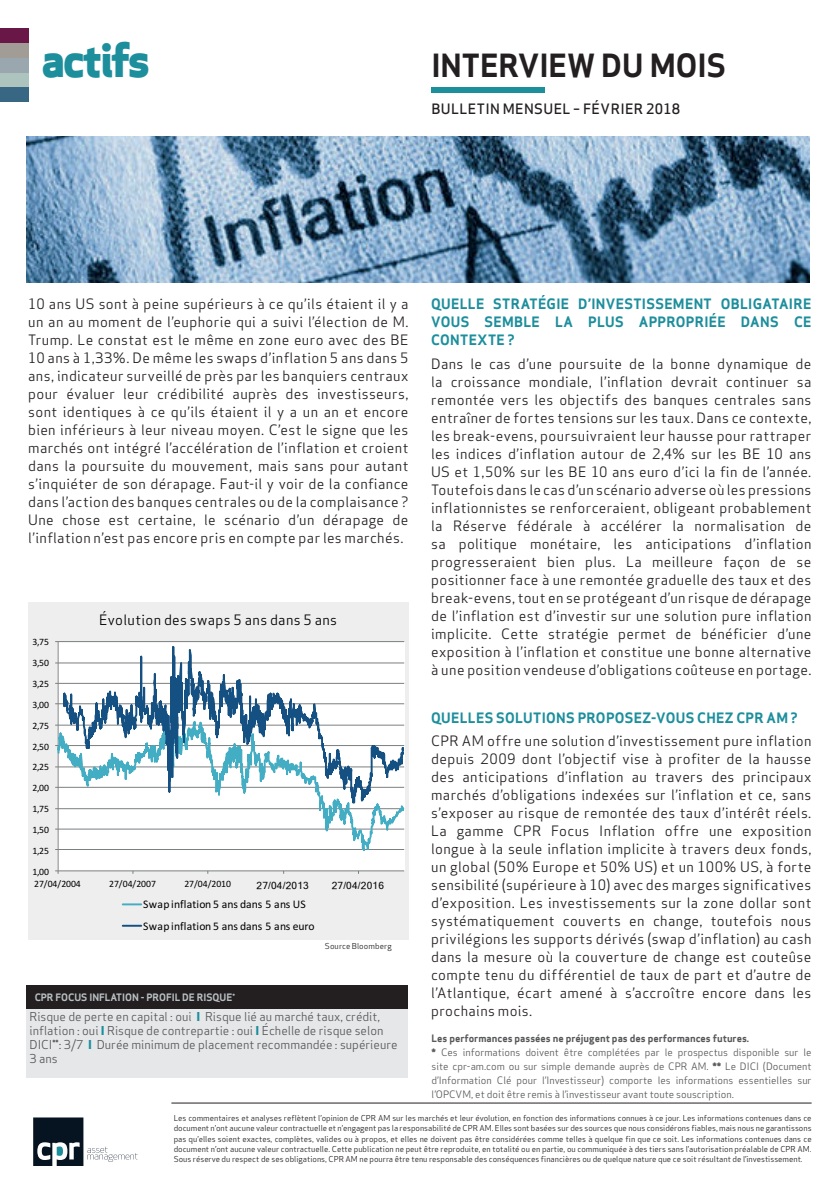
<style>
.page{position:relative;width:840px;height:1191px;background:#fff}
.page>*{position:absolute;margin:0;border:0;box-sizing:border-box;transform-origin:0 0}
.t1{font:800 46px "Apex Sans";letter-spacing:-.06em;color:#1c8e9c}
.t2{font:700 31.2px "Apex Sans";letter-spacing:-.005em;color:#231f20}
.t3{font:14px/18px "Apex Sans";letter-spacing:.025em;color:#231f20;text-align:justify}
.t4{font:700 14px/18px "Apex Sans";letter-spacing:.025em;color:#1c8e9c;text-align:justify}
.t5{font:14px "Apex Sans";letter-spacing:.025em;color:#000}
.t6{font:500 14px "Apex Sans";letter-spacing:.025em;color:#231f20}
.t7{font:12px/14px "Apex Sans";color:#57585a}
.t8{font:11.6px/21.8px "Calibri";letter-spacing:.02em;color:#000001}
.t9{font:10px/14px "Apex Sans";color:#57585a}
.t10{font:700 10px "Apex Sans";color:#b8bfc3}
.t11{font:9.8px "Calibri";letter-spacing:-.005em;color:#000001}
.t12{font:9.8px "Mangal";letter-spacing:.025em;color:#000001}
.t13{font:8px/10px "Apex Sans";color:#231f20;text-align:justify}
.s1{font-weight:800;color:#1c8e9c}
.s2{font-weight:700}
</style>
<div class="page">
<div style="left:0;top:28px;width:28px;height:15px;background:#691746"></div>
<div style="left:0;top:87px;width:28px;height:15px;background:#376782"></div>
<div style="left:0;top:73px;width:28px;height:14px;background:#acc3be"></div>
<div style="left:0;top:58px;width:28px;height:15px;background:#9aa7af"></div>
<div style="left:0;top:43px;width:28px;height:15px;background:#a19d96"></div>
<svg style="left:33px;top:1117px;width:104px;height:48px"></svg>
<hr style="left:171px;top:1102px;width:640px;height:1px;background:#231f20">
<div style="left:27px;top:985px;width:381px;height:24px;background:#231f20"></div>
<div style="left:27px;top:1009px;width:381px;height:68px;background:#e6e7e9"></div>
<div style="left:431px;top:88px;width:113px;height:5px;background:#1c8e9c"></div>
<img style="left:27px;top:136px;width:781px;height:147px">
<svg style="left:28px;top:602px;width:380px;height:337px"></svg>
<h1 class="t1" style="left:41px;top:30px;width:111px">actifs</h1>
<h2 class="t2" style="left:431px;top:46px;width:296px">INTERVIEW DU MOIS</h2>
<p class="t6" style="left:431px;top:97px;width:250px">BULLETIN MENSUEL – FÉVRIER 2018</p>
<p class="t3" style="left:28px;top:294px;width:381px">10 ans US sont à peine supérieurs à ce qu’ils étaient il y a un an au moment de l’euphorie qui a suivi l’élection de M.<br>Trump. Le constat est le même en zone euro avec des BE 10 ans à 1,33%. De même les swaps d’inflation 5 ans dans 5 ans, indicateur surveillé de près par les banquiers centraux pour évaluer leur crédibilité auprès des investisseurs, sont identiques à ce qu’ils étaient il y a un an et encore bien inférieurs à leur niveau moyen. C’est le signe que les marchés ont intégré l’accélération de l’inflation et croient dans la poursuite du mouvement, mais sans pour autant s’inquiéter de son dérapage. Faut-il y voir de la confiance dans l’action des banques centrales ou de la complaisance ?<br>Une chose est certaine, le scénario d’un dérapage de l’inflation n’est pas encore pris en compte par les marchés.</p>
<p class="t4" style="left:431px;top:295px;width:381px">QUELLE STRATÉGIE D’INVESTISSEMENT OBLIGATAIRE VOUS SEMBLE LA PLUS APPROPRIÉE DANS CE CONTEXTE ?</p>
<p class="t3" style="left:431px;top:353px;width:381px">Dans le cas d’une poursuite de la bonne dynamique de la croissance mondiale, l’inflation devrait continuer sa remontée vers les objectifs des banques centrales sans entraîner de fortes tensions sur les taux. Dans ce contexte, les break-evens, poursuivraient leur hausse pour rattraper les indices d’inflation autour de 2,4% sur les BE 10 ans US et 1,50% sur les BE 10 ans euro d’ici la fin de l’année.<br>Toutefois dans le cas d’un scénario adverse où les pressions inflationnistes se renforceraient, obligeant probablement la Réserve fédérale à accélérer la normalisation de sa politique monétaire, les anticipations d’inflation progresseraient bien plus. La meilleure façon de se positionner face à une remontée graduelle des taux et des break-evens, tout en se protégeant d’un risque de dérapage de l’inflation est d’investir sur une solution pure inflation implicite. Cette stratégie permet de bénéficier d’une exposition à l’inflation et constitue une bonne alternative à une position vendeuse d’obligations coûteuse en portage.</p>
<p class="t4" style="left:431px;top:708px;width:368px">QUELLES SOLUTIONS PROPOSEZ-VOUS CHEZ CPR AM ?</p>
<p class="t3" style="left:431px;top:730px;width:381px">CPR AM offre une solution d’investissement pure inflation depuis 2009 dont l’objectif vise à profiter de la hausse des anticipations d’inflation au travers des principaux marchés d’obligations indexées sur l’inflation et ce, sans s’exposer au risque de remontée des taux d’intérêt réels.<br>La gamme CPR Focus Inflation offre une exposition longue à la seule inflation implicite à travers deux fonds, un global (50% Europe et 50% US) et un 100% US, à forte sensibilité (supérieure à 10) avec des marges significatives d’exposition. Les investissements sur la zone dollar sont systématiquement couverts en change, toutefois nous privilégions les supports dérivés (swap d’inflation) au cash dans la mesure où la couverture de change est couteûse compte tenu du différentiel de taux de part et d’autre de l’Atlantique, écart amené à s’accroître encore dans les prochains mois.</p>
<p class="t5" style="left:99px;top:608px;width:239px">Évolution des swaps 5 ans dans 5 ans</p>
<p class="t11" style="left:32px;top:635px;width:18px">3,75</p>
<p class="t11" style="left:32px;top:656px;width:18px">3,50</p>
<p class="t11" style="left:32px;top:677px;width:18px">3,25</p>
<p class="t11" style="left:32px;top:698px;width:18px">3,00</p>
<p class="t11" style="left:32px;top:718px;width:18px">2,75</p>
<p class="t11" style="left:32px;top:739px;width:18px">2,50</p>
<p class="t11" style="left:32px;top:760px;width:18px">2,25</p>
<p class="t11" style="left:32px;top:781px;width:18px">2,00</p>
<p class="t11" style="left:32px;top:802px;width:18px">1,75</p>
<p class="t11" style="left:32px;top:823px;width:18px">1,50</p>
<p class="t11" style="left:32px;top:843px;width:18px">1,25</p>
<p class="t11" style="left:32px;top:864px;width:18px">1,00</p>
<p class="t11" style="left:34px;top:876px;width:48px">27/04/2004</p>
<p class="t11" style="left:109px;top:876px;width:48px">27/04/2007</p>
<p class="t11" style="left:184px;top:876px;width:48px">27/04/2010</p>
<p class="t12" style="left:256px;top:879px;width:54px">27/04/2013</p>
<p class="t12" style="left:331px;top:879px;width:54px">27/04/2016</p>
<p class="t8" style="left:143px;top:892px;width:173px">Swap inflation 5 ans dans 5 ans US<br>Swap inflation 5 ans dans 5 ans euro</p>
<p class="t13" style="left:325px;top:940px;width:68px">Source Bloomberg</p>
<p class="t10" style="left:35px;top:991px;width:202px">CPR FOCUS INFLATION - PROFIL DE RISQUE<sup>*</sup></p>
<p class="t7" style="left:29px;top:1008px;width:369px">Risque de perte en capital : oui <span class="s1">I</span> Risque lié au marché taux, crédit, inflation : oui <span class="s1">I</span> Risque de contrepartie : oui <span class="s1">I</span> Échelle de risque selon DICI<sup>**</sup>: 3/7 <span class="s1">I</span> Durée minimum de placement recommandée : supérieure 3 ans</p>
<p class="t9" style="left:431px;top:1030px;width:381px"><span class="s2">Les performances passées ne préjugent pas des performances futures.<br>*</span> Ces informations doivent être complétées par le prospectus disponible sur le site cpr-am.com ou sur simple demande auprès de CPR AM. <span class="s2">**</span> Le DICI (Document d’Information Clé pour l’Investisseur) comporte les informations essentielles sur l’OPCVM, et doit être remis à l’investisseur avant toute souscription.</p>
<p class="t13" style="left:173px;top:1112px;width:639px">Les commentaires et analyses reflètent l’opinion de CPR AM sur les marchés et leur évolution, en fonction des informations connues à ce jour. Les informations contenues dans ce document n’ont aucune valeur contractuelle et n’engagent pas la responsabilité de CPR AM. Elles sont basées sur des sources que nous considérons fiables, mais nous ne garantissons pas qu’elles soient exactes, complètes, valides ou à propos, et elles ne doivent pas être considérées comme telles à quelque fin que ce soit. Les informations contenues dans ce document n’ont aucune valeur contractuelle. Cette publication ne peut être reproduite, en totalité ou en partie, ou communiquée à des tiers sans l’autorisation préalable de CPR AM.<br>Sous réserve du respect de ses obligations, CPR AM ne pourra être tenu responsable des conséquences financières ou de quelque nature que ce soit résultant de l’investissement.</p>
</div>
